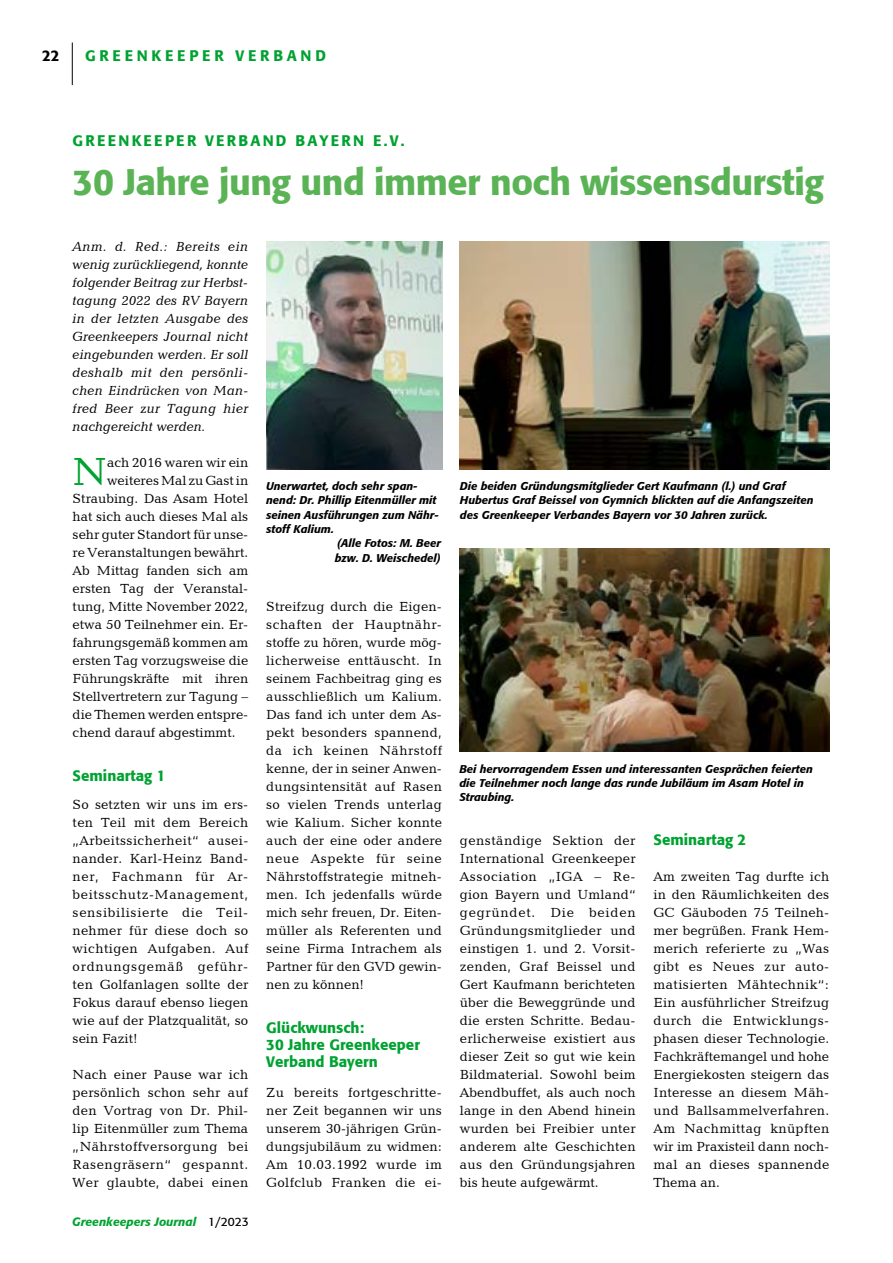
<style>
.page{position:relative;width:893px;height:1263px;background:#fff}
.page>*{position:absolute;margin:0;border:0;box-sizing:border-box;transform-origin:0 0}
.t1{font:40.2px "Candida BT";color:#00a231}
.t2{font:500 36px "Formata BQ";letter-spacing:-.015em;color:#5ab355}
.t3{font:500 15px/16.8px "Formata BQ";color:#00a231}
.t4{font:500 15px "Formata BQ";letter-spacing:.15em;color:#00a231}
.t5{font:500 15px "Formata BQ";letter-spacing:.25em;color:#00a231}
.t6{font:500 15px "Formata BQ";color:#000}
.t7{font:13.5px/18px "Candida BT";color:#000;text-align:justify}
.t8{font:italic 13.5px/18px "Candida BT";letter-spacing:.01em;color:#000;text-align:justify}
.t9{font:italic 500 12px "Formata BQ";color:#00a231}
.t10{font:italic 500 11.25px/14.4px "Formata BQ";color:#000}
.s1{font-weight:400;font-style:normal;color:#000}
</style>
<div class="page">
<hr style="left:72px;top:43px;width:1px;height:42px;background:#000">
<img style="left:266px;top:241px;width:176px;height:229px">
<img style="left:460px;top:241px;width:369px;height:229px">
<img style="left:459px;top:549px;width:370px;height:203px">
<p class="t6" style="left:42px;top:46px;width:19px">22</p>
<p class="t5" style="left:85px;top:46px;width:242px">GREENKEEPER VERBAND</p>
<p class="t4" style="left:73px;top:132px;width:333px">GREENKEEPER VERBAND BAYERN E.V.</p>
<h2 class="t2" style="left:73px;top:160px;width:753px">30 Jahre jung und immer noch wissensdurstig</h2>
<p class="t8" style="left:73px;top:237px;width:177px">Anm. d. Red.: Bereits ein wenig zurückliegend, konnte folgender Beitrag zur Herbst&shy;tagung 2022 des RV Bayern in der letzten Ausgabe des Greenkeepers Journal nicht eingebunden werden. Er soll deshalb mit den persönli&shy;chen Eindrücken von Man&shy;fred Beer zur Tagung hier nachgereicht werden.</p>
<h1 class="t1" style="left:73px;top:446px;width:36px">N</h1>
<p class="t7" style="left:107px;top:453px;width:143px">ach 2016 waren wir ein</p>
<p class="t7" style="left:107px;top:471px;width:143px">weiteres Mal zu Gast in</p>
<p class="t7" style="left:73px;top:489px;width:177px">Straubing. Das Asam Hotel</p>
<p class="t7" style="left:73px;top:507px;width:177px">hat sich auch dieses Mal als</p>
<p class="t7" style="left:73px;top:525px;width:177px">sehr guter Standort für unse-</p>
<p class="t7" style="left:73px;top:543px;width:177px">re Veranstaltungen bewährt.</p>
<p class="t7" style="left:73px;top:561px;width:177px">Ab Mittag fanden sich am</p>
<p class="t7" style="left:73px;top:579px;width:177px">ersten Tag der Veranstal-</p>
<p class="t7" style="left:73px;top:597px;width:177px">tung, Mitte November 2022,</p>
<p class="t7" style="left:73px;top:615px;width:177px">etwa 50 Teilnehmer ein. Er-</p>
<p class="t7" style="left:73px;top:633px;width:177px">fahrungsgemäß kommen am</p>
<p class="t7" style="left:73px;top:651px;width:177px">ersten Tag vorzugsweise die</p>
<p class="t7" style="left:73px;top:669px;width:177px">Führungskräfte mit ihren</p>
<p class="t7" style="left:73px;top:687px;width:177px">Stellvertretern zur Tagung –</p>
<p class="t7" style="left:73px;top:705px;width:177px">die Themen werden entspre-</p>
<p class="t7" style="left:73px;top:723px;width:164px">chend darauf abgestimmt.</p>
<p class="t3" style="left:73px;top:767px;width:94px">Seminartag 1</p>
<p class="t7" style="left:73px;top:795px;width:177px">So setzten wir uns im ers&shy;ten Teil mit dem Bereich „Arbeitssicherheit“ ausei&shy;nander. Karl-Heinz Band&shy;ner, Fachmann für Ar&shy;beitsschutz-Management, sensibilisierte die Teil&shy;nehmer für diese doch so wichtigen Aufgaben. Auf ordnungsgemäß geführ&shy;ten Golfanlagen sollte der Fokus darauf ebenso liegen wie auf der Platzqualität, so sein Fazit!</p>
<p class="t7" style="left:73px;top:1065px;width:177px">Nach einer Pause war ich persönlich schon sehr auf den Vortrag von Dr. Phil&shy;lip Eitenmüller zum Thema „Nährstoffversorgung bei Rasengräsern“ gespannt.<br>Wer glaubte, dabei einen</p>
<p class="t10" style="left:266px;top:479px;width:153px">Unerwartet, doch sehr span-</p>
<p class="t10" style="left:266px;top:493px;width:172px">nend: Dr. Phillip Eitenmüller mit</p>
<p class="t10" style="left:266px;top:508px;width:174px">seinen Ausführungen zum Nähr-</p>
<p class="t10" style="left:266px;top:522px;width:69px">stoff Kalium.</p>
<p class="t10" style="left:337px;top:536px;width:105px">(Alle Fotos: M. Beer</p>
<p class="t10" style="left:335px;top:551px;width:108px">bzw. D. Weischedel)</p>
<p class="t10" style="left:460px;top:479px;width:355px">Die beiden Gründungsmitglieder Gert Kaufmann (l.) und Graf<br>Hubertus Graf Beissel von Gymnich blickten auf die Anfangszeiten des Greenkeeper Verbandes Bayern vor 30 Jahren zurück.</p>
<p class="t7" style="left:266px;top:597px;width:177px">Streifzug durch die Eigen&shy;schaften der Hauptnähr&shy;stoffe zu hören, wurde mög&shy;licherweise enttäuscht. In seinem Fachbeitrag ging es ausschließlich um Kalium.<br>Das fand ich unter dem As&shy;pekt besonders spannend, da ich keinen Nährstoff kenne, der in seiner Anwen&shy;dungsintensität auf Rasen so vielen Trends unterlag wie Kalium. Sicher konnte auch der eine oder andere neue Aspekte für seine Nährstoffstrategie mitneh&shy;men. Ich jedenfalls würde mich sehr freuen, Dr. Eiten&shy;müller als Referenten und seine Firma Intrachem als Partner für den GVD gewin&shy;nen zu können!</p>
<p class="t3" style="left:266px;top:1019px;width:155px">Glückwunsch:<br>30 Jahre Greenkeeper<br>Verband Bayern</p>
<p class="t7" style="left:266px;top:1083px;width:177px">Zu bereits fortgeschritte&shy;ner Zeit begannen wir uns unserem 30-jährigen Grün&shy;dungsjubiläum zu widmen:<br>Am 10.03.1992 wurde im Golfclub Franken die ei-</p>
<p class="t10" style="left:459px;top:761px;width:355px">Bei hervorragendem Essen und interessanten Gesprächen feierten die Teilnehmer noch lange das runde Jubiläum im Asam Hotel in<br>Straubing.</p>
<p class="t7" style="left:460px;top:831px;width:177px">genständige Sektion der International Greenkeeper Association „IGA – Re&shy;gion Bayern und Umland“ gegründet. Die beiden Gründungsmitglieder und einstigen 1. und 2. Vorsit&shy;zenden, Graf Beissel und Gert Kaufmann berichteten über die Beweggründe und die ersten Schritte. Bedau&shy;erlicherweise existiert aus dieser Zeit so gut wie kein Bildmaterial. Sowohl beim Abendbuffet, als auch noch lange in den Abend hinein wurden bei Freibier unter anderem alte Geschichten aus den Gründungsjahren bis heute aufgewärmt.</p>
<p class="t3" style="left:654px;top:831px;width:94px">Seminartag 2</p>
<p class="t7" style="left:654px;top:867px;width:177px">Am zweiten Tag durfte ich in den Räumlichkeiten des GC Gäuboden 75 Teilneh&shy;mer begrüßen. Frank Hem&shy;merich referierte zu „Was gibt es Neues zur auto&shy;matisierten Mähtechnik“:<br>Ein ausführlicher Streifzug durch die Entwicklungs&shy;phasen dieser Technologie.<br>Fachkräftemangel und hohe Energiekosten steigern das Interesse an diesem Mäh&shy;und Ballsammelverfahren.<br>Am Nachmittag knüpften wir im Praxisteil dann noch&shy;mal an dieses spannende Thema an.</p>
<p class="t9" style="left:72px;top:1215px;width:178px">Greenkeepers Journal <span class="s1">1/2023</span></p>
</div>
